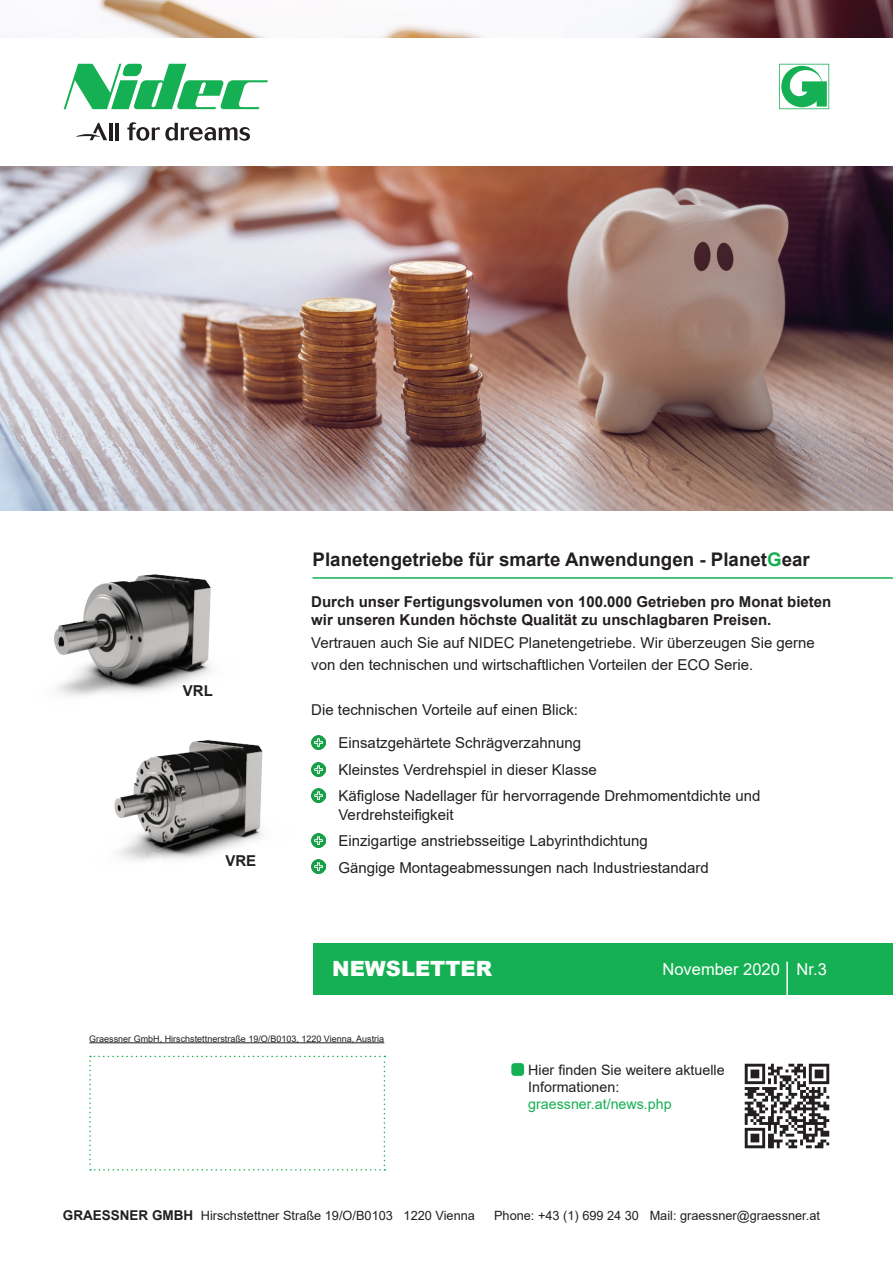
<style>
.page{position:relative;width:893px;height:1263px;background:#fff}
.page>*{position:absolute;margin:0;border:0;box-sizing:border-box;transform-origin:0 0}
.t1{font:900 21px "Arial";color:#fff}
.t2{font:700 18.75px "Arial";color:#231f20}
.t3{font:16.5px "Arial";color:#fff}
.t4{font:15px/26.5px "Arial";color:#231f20}
.t5{font:700 15px/18px "Arial";color:#231f20}
.t6{font:14.25px/17.1px "Arial";color:#231f20}
.t7{font:14.25px "Arial";color:#15b053}
.t8{font:12.75px "Arial";color:#231f20}
.t9{font:9px "Arial";color:#231f20}
.s1{color:#15b053}
.s2{font-weight:700;font-size:13.5px}
</style>
<div class="page">
<img style="left:0;top:0;width:893px;height:510px">
<div style="left:313px;top:943px;width:580px;height:52px;background:#15b053"></div>
<hr style="left:786px;top:962px;width:2px;height:33px;background:#fff">
<hr style="left:89px;top:1042px;width:295px;height:1px;background:#231f20">
<div style="left:511px;top:1063px;width:13px;height:13px;background:#15b053;border-radius:3px"></div>
<img style="left:744px;top:1063px;width:85px;height:85px">
<img style="left:54px;top:574px;width:157px;height:122px">
<div style="left:0;top:38px;width:893px;height:128px;background:#fff"></div>
<svg style="left:779px;top:64px;width:50px;height:45px"></svg>
<img style="left:311px;top:735px;width:14px;height:14px">
<img style="left:114px;top:740px;width:149px;height:121px">
<hr style="left:313px;top:577px;width:580px;height:2px;background:#15b053">
<img style="left:311px;top:762px;width:14px;height:14px">
<img style="left:311px;top:788px;width:14px;height:15px">
<img style="left:311px;top:833px;width:14px;height:14px">
<img style="left:311px;top:860px;width:14px;height:14px">
<svg style="left:64px;top:64px;width:204px;height:45px"></svg>
<svg style="left:127px;top:122px;width:123px;height:19px"></svg>
<hr style="left:109px;top:123px;width:3px;height:17px;background:#231f20">
<hr style="left:116px;top:123px;width:3px;height:17px;background:#231f20">
<svg style="left:76px;top:123px;width:31px;height:17px"></svg>
<svg style="left:89px;top:1056px;width:296px;height:114px"></svg>
<p class="t5" style="left:183px;top:682px;width:31px">VRL</p>
<p class="t5" style="left:225px;top:851px;width:32px">VRE</p>
<p class="t2" style="left:313px;top:546px;width:499px">Planetengetriebe für smarte Anwendungen - Planet<span class="s1">G</span>ear</p>
<p class="t5" style="left:311px;top:593px;width:522px">Durch unser Fertigungsvolumen von 100.000 Getrieben pro Monat bieten wir unseren Kunden höchste Qualität zu unschlagbaren Preisen.</p>
<p class="t4" style="left:311px;top:631px;width:505px;line-height:22.5px">Vertrauen auch Sie auf NIDEC Planetengetriebe. Wir überzeugen Sie gerne von den technischen und wirtschaftlichen Vorteilen der ECO Serie.</p>
<p class="t4" style="left:311px;top:697px;width:268px">Die technischen Vorteile auf einen Blick:</p>
<p class="t4" style="left:338px;top:730px;width:423px">Einsatzgehärtete Schrägverzahnung<br>Kleinstes Verdrehspiel in dieser Klasse<br>Käfiglose Nadellager für hervorragende Drehmomentdichte und</p>
<p class="t4" style="left:338px;top:801px;width:372px">Verdrehsteifigkeit<br>Einzigartige anstriebsseitige Labyrinthdichtung<br>Gängige Montageabmessungen nach Industriestandard</p>
<h1 class="t1" style="left:332px;top:954px;width:161px">NEWSLETTER</h1>
<p class="t3" style="left:662px;top:958px;width:166px">November 2020 Nr.3</p>
<p class="t9" style="left:89px;top:1032px;width:296px">Graessner GmbH, Hirschstettnerstraße 19/O/B0103, 1220 Vienna, Austria</p>
<p class="t6" style="left:528px;top:1061px;width:198px">Hier finden Sie weitere aktuelle<br>Informationen:</p>
<p class="t7" style="left:528px;top:1094px;width:145px">graessner.at/news.php</p>
<p class="t8" style="left:63px;top:1207px;width:414px"><span class="s2">GRAESSNER GMBH</span> Hirschstettner Straße 19/O/B0103 1220 Vienna</p>
<p class="t8" style="left:494px;top:1207px;width:327px">Phone: +43 (1) 699 24 30 Mail: graessner@graessner.at</p>
</div>
